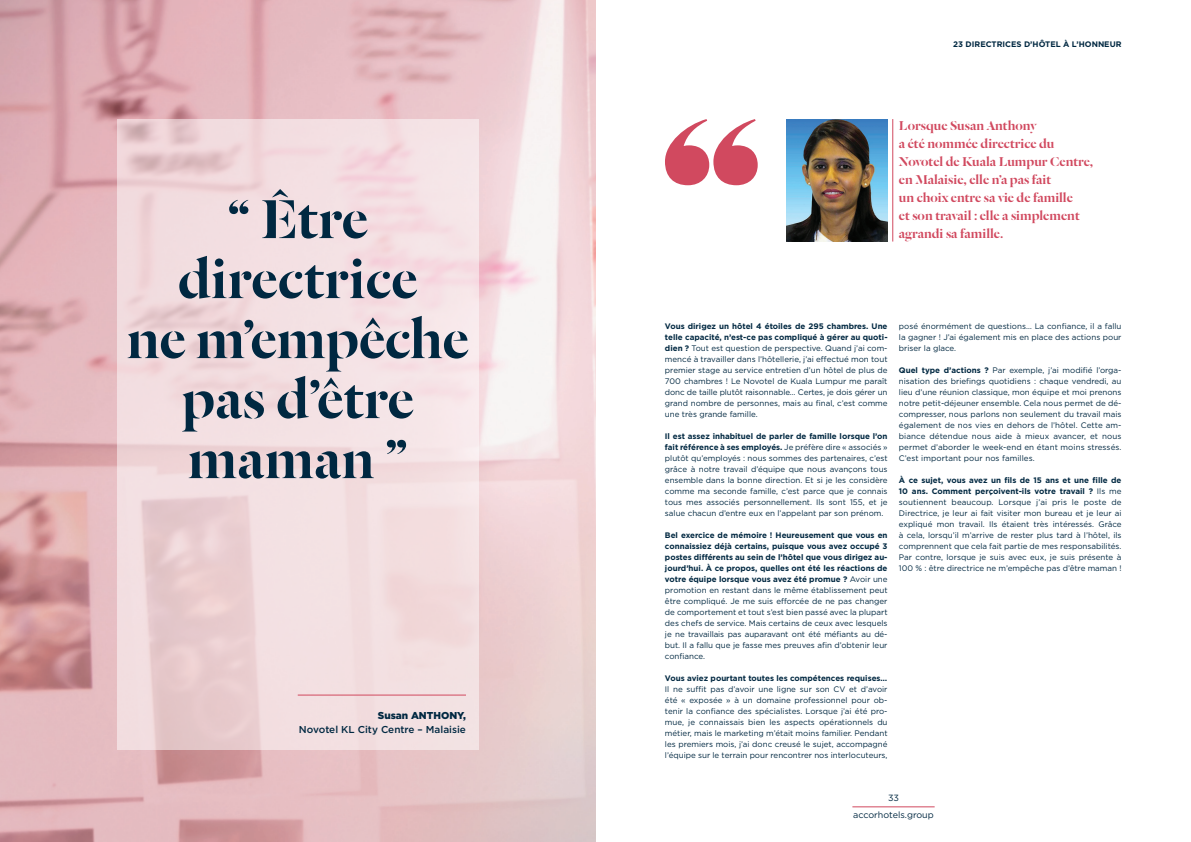
<style>
.page{position:relative;width:1191px;height:842px;background:#fff}
.page>*{position:absolute;margin:0;border:0;box-sizing:border-box;transform-origin:0 0}
.t1{font:500 60px/60px "Dala Floda";color:#002841;text-align:center}
.t2{font:500 14px/18px "Dala Floda";color:#d1495f}
.t3{font:500 10px "Gotham";color:#002841}
.t4{font:900 10px "Gotham";color:#002841}
.t5{font:9px/17px "Gotham";color:#002841;text-align:center}
.t6{font:8px/11px "Gotham";color:#002841;text-align:justify}
.t7{font:700 8px "Gotham";color:#002841}
.s1{font-weight:700}
</style>
<div class="page">
<hr style="left:852px;top:806px;width:82px;height:1px;background:#d1495f">
<img style="left:0;top:0;width:595px;height:842px">
<img style="left:786px;top:119px;width:101px;height:123px">
<svg style="left:117px;top:119px;width:362px;height:630px;background:#f1dbdd"></svg>
<hr style="left:892px;top:119px;width:1px;height:123px;background:#d1495f">
<svg style="left:665px;top:119px;width:92px;height:66px"></svg>
<hr style="left:298px;top:694px;width:168px;height:1px;background:#d1495f">
<h1 class="t1" style="left:127px;top:187px;width:344px">“ Être directrice<br>ne m’empêche pas d’être maman ”</h1>
<p class="t4" style="left:378px;top:709px;width:90px">Susan ANTHONY,</p>
<p class="t3" style="left:299px;top:723px;width:168px">Novotel KL City Centre – Malaisie</p>
<p class="t7" style="left:953px;top:39px;width:170px">23 DIRECTRICES D’HÔTEL À L’HONNEUR</p>
<h2 class="t2" style="left:899px;top:116px;width:196px">Lorsque Susan Anthony<br>a été nommée directrice du<br>Novotel de Kuala Lumpur Centre, en Malaisie, elle n’a pas fait<br>un choix entre sa vie de famille<br>et son travail : elle a simplement agrandi sa famille.</h2>
<p class="t6" style="left:665px;top:320px;width:224px"><span class="s1">Vous dirigez un hôtel 4 étoiles de 295 chambres. Une telle capacité, n’est-ce pas compliqué à gérer au quoti&shy;dien ?</span> Tout est question de perspective. Quand j’ai com&shy;mencé à travailler dans l’hôtellerie, j’ai effectué mon tout premier stage au service entretien d’un hôtel de plus de 700 chambres ! Le Novotel de Kuala Lumpur me paraît donc de taille plutôt raisonnable… Certes, je dois gérer un grand nombre de personnes, mais au final, c’est comme une très grande famille.</p>
<p class="t6" style="left:665px;top:430px;width:224px"><span class="s1">Il est assez inhabituel de parler de famille lorsque l’on fait référence à ses employés.</span> Je préfère dire « associés » plutôt qu’employés : nous sommes des partenaires, c’est grâce à notre travail d’équipe que nous avançons tous ensemble dans la bonne direction. Et si je les considère comme ma seconde famille, c’est parce que je connais tous mes associés personnellement. Ils sont 155, et je salue chacun d’entre eux en l’appelant par son prénom.</p>
<p class="t6" style="left:665px;top:529px;width:224px"><span class="s1">Bel exercice de mémoire ! Heureusement que vous en connaissiez déjà certains, puisque vous avez occupé 3 postes différents au sein de l’hôtel que vous dirigez au&shy;jourd’hui. À ce propos, quelles ont été les réactions de votre équipe lorsque vous avez été promue ?</span> Avoir une promotion en restant dans le même établissement peut être compliqué. Je me suis efforcée de ne pas changer de comportement et tout s’est bien passé avec la plupart des chefs de service. Mais certains de ceux avec lesquels je ne travaillais pas auparavant ont été méfiants au dé&shy;but. Il a fallu que je fasse mes preuves afin d’obtenir leur confiance.</p>
<p class="t7" style="left:665px;top:673px;width:224px">Vous aviez pourtant toutes les compétences requises…</p>
<p class="t6" style="left:665px;top:683px;width:224px">Il ne suffit pas d’avoir une ligne sur son CV et d’avoir été « exposée » à un domaine professionnel pour ob&shy;tenir la confiance des spécialistes. Lorsque j’ai été pro&shy;mue, je connaissais bien les aspects opérationnels du métier, mais le marketing m’était moins familier. Pendant les premiers mois, j’ai donc creusé le sujet, accompagné l’équipe sur le terrain pour rencontrer nos interlocuteurs,</p>
<p class="t6" style="left:899px;top:320px;width:224px">posé énormément de questions… La confiance, il a fallu la gagner ! J’ai également mis en place des actions pour briser la glace.</p>
<p class="t6" style="left:899px;top:364px;width:224px"><span class="s1">Quel type d’actions ?</span> Par exemple, j’ai modifié l’orga&shy;nisation des briefings quotidiens : chaque vendredi, au lieu d’une réunion classique, mon équipe et moi prenons notre petit-déjeuner ensemble. Cela nous permet de dé&shy;compresser, nous parlons non seulement du travail mais également de nos vies en dehors de l’hôtel. Cette am&shy;biance détendue nous aide à mieux avancer, et nous permet d’aborder le week-end en étant moins stressés.<br>C’est important pour nos familles.</p>
<p class="t6" style="left:899px;top:474px;width:224px"><span class="s1">À ce sujet, vous avez un fils de 15 ans et une fille de 10 ans. Comment perçoivent-ils votre travail ?</span> Ils me soutiennent beaucoup. Lorsque j’ai pris le poste de Directrice, je leur ai fait visiter mon bureau et je leur ai expliqué mon travail. Ils étaient très intéressés. Grâce à cela, lorsqu’il m’arrive de rester plus tard à l’hôtel, ils comprennent que cela fait partie de mes responsabilités.<br>Par contre, lorsque je suis avec eux, je suis présente à 100 % : être directrice ne m’empêche pas d’être maman !</p>
<p class="t5" style="left:853px;top:789px;width:82px">33 accorhotels.group</p>
</div>
